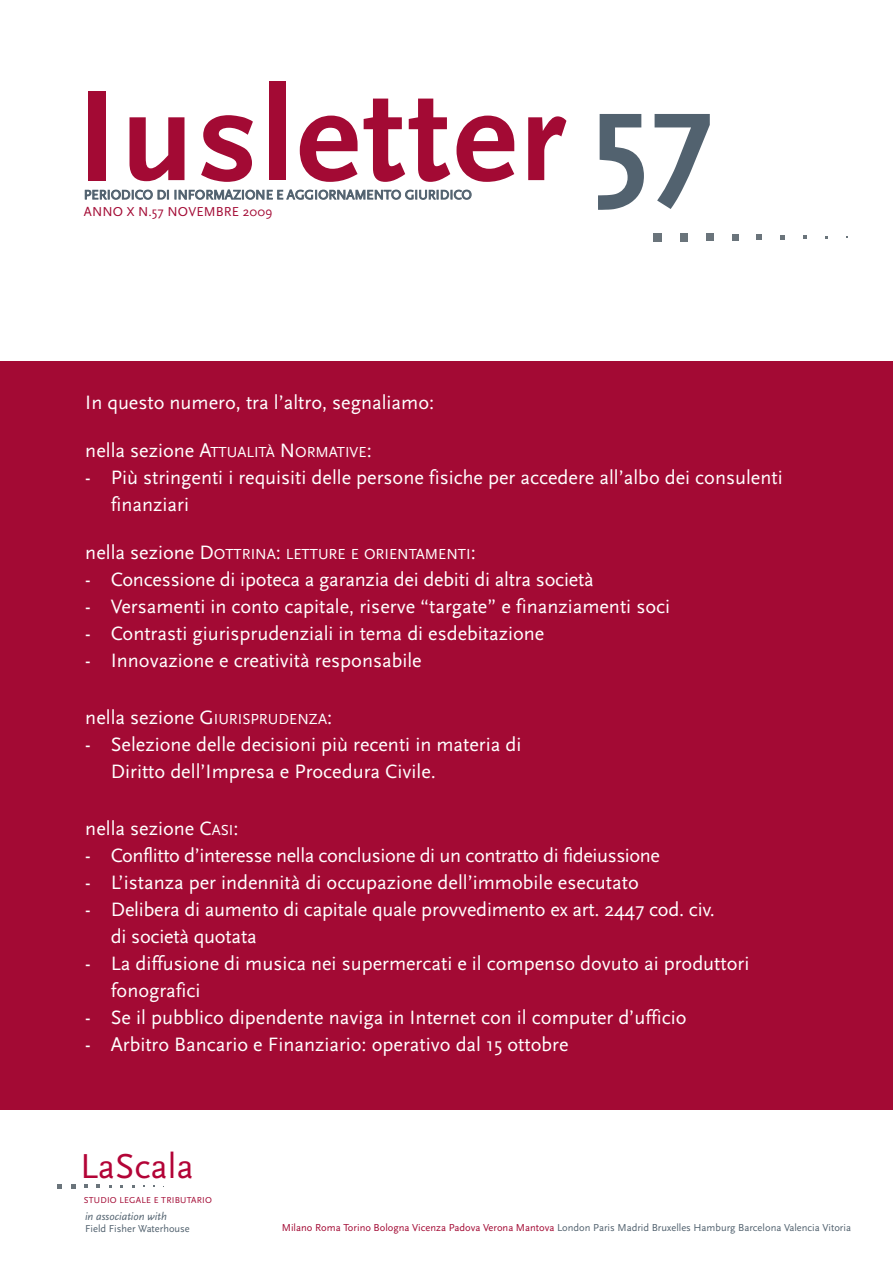
<style>
.page{position:relative;width:893px;height:1263px;background:#fff}
.page>*{position:absolute;margin:0;border:0;box-sizing:border-box;transform-origin:0 0}
.t1{font:700 135px "Scala Sans";letter-spacing:.025em;color:#a30a34}
.t2{font:36.15px "Scala Sans";color:#b30437}
.t3{font:20.25px/27px "Scala Sans";color:#fff}
.t4{font:20.25px "Scala Sans";letter-spacing:-.02em;color:#fff}
.t5{font:15.15px "Scala Sans";color:#fff}
.t6{font:13.5px "Scala Sans";color:#52626f}
.t7{font:13.5px "Scala Sans Caps";letter-spacing:.01em;color:#a30a34}
.t8{font:italic 11.25px "Scala Sans";color:#52626f}
.t9{font:10.5px "Scala Sans";color:#52626f}
.t10{font:italic 9.3px "Scala Sans";color:#6a747b}
.t11{font:9.15px "Scala Sans";color:#6a747b}
.t12{font:9px "Scala Sans Caps";letter-spacing:.025em;color:#a30a34}
.t13{font:7.8px "Scala Sans Caps";letter-spacing:.005em;color:#b30437}
.s1{color:#52626f}
.s2{font-size:20.25px}
.s3{font-size:15.15px}
.s4{color:#a30a34}
</style>
<div class="page">
<div style="left:0;top:361px;width:893px;height:749px;background:#a30a34"></div>
<div style="left:653px;top:233px;width:9px;height:8px;background:#6a747b"></div>
<div style="left:680px;top:233px;width:8px;height:8px;background:#6a747b"></div>
<div style="left:707px;top:233px;width:7px;height:8px;background:#6a747b"></div>
<svg style="left:732px;top:234px;width:6px;height:6px"></svg>
<svg style="left:756px;top:234px;width:6px;height:6px"></svg>
<svg style="left:780px;top:235px;width:4px;height:4px"></svg>
<svg style="left:803px;top:235px;width:3px;height:4px"></svg>
<svg style="left:57px;top:1184px;width:5px;height:5px"></svg>
<svg style="left:71px;top:1184px;width:4px;height:4px"></svg>
<svg style="left:84px;top:1184px;width:4px;height:4px"></svg>
<svg style="left:97px;top:1184px;width:3px;height:4px"></svg>
<h1 class="t1" style="left:77px;top:60px;width:833px">Iusletter <span class="s1">57</span><sub>LaScala</sub></h1>
<p class="t6" style="left:84px;top:187px;width:389px">PERIODICO DI INFORMAZIONE E AGGIORNAMENTO GIURIDICO</p>
<p class="t7" style="left:84px;top:205px;width:190px">ANNO X N.57 NOVEMBRE 2009</p>
<p class="t3" style="left:85px;top:389px;width:350px">In questo numero, tra l’altro, segnaliamo:</p>
<p class="t5" style="left:85px;top:444px;width:288px"><span class="s2">nella sezione A</span>TTUALITÀ <span class="s2">N</span>ORMATIVE<span class="s2">:</span></p>
<p class="t3" style="left:111px;top:464px;width:673px;text-indent:-26px">- Più stringenti i requisiti delle persone fisiche per accedere all’albo dei consulenti finanziari</p>
<p class="t5" style="left:85px;top:546px;width:392px"><span class="s2">nella sezione D</span>OTTRINA<span class="s2">:</span> LETTURE E ORIENTAMENTI<span class="s2">:</span></p>
<p class="t3" style="left:85px;top:566px;width:510px">- Concessione di ipoteca a garanzia dei debiti di altra società</p>
<p class="t3" style="left:85px;top:593px;width:586px">- Versamenti in conto capitale, riserve “targate” e finanziamenti soci</p>
<p class="t3" style="left:85px;top:620px;width:461px">- Contrasti giurisprudenziali in tema di esdebitazione</p>
<p class="t3" style="left:85px;top:647px;width:338px">- Innovazione e creatività responsabile</p>
<p class="t3" style="left:85px;top:704px;width:248px">nella sezione G<span class="s3">IURISPRUDENZA</span>:</p>
<p class="t3" style="left:111px;top:731px;width:412px;text-indent:-26px">- Selezione delle decisioni più recenti in materia di<br>Diritto dell’Impresa e Procedura Civile.</p>
<p class="t3" style="left:85px;top:815px;width:155px">nella sezione C<span class="s3">ASI</span>:</p>
<p class="t4" style="left:85px;top:844px;width:576px">- Conflitto d’interesse nella conclusione di un contratto di fideiussione</p>
<p class="t3" style="left:85px;top:869px;width:555px">- L’istanza per indennità di occupazione dell’immobile esecutato</p>
<p class="t3" style="left:111px;top:896px;width:605px;text-indent:-26px">- Delibera di aumento di capitale quale provvedimento ex art. 2447 cod. civ. di società quotata</p>
<p class="t3" style="left:111px;top:950px;width:640px;text-indent:-26px">- La diffusione di musica nei supermercati e il compenso dovuto ai produttori fonografici</p>
<p class="t3" style="left:85px;top:1004px;width:603px">- Se il pubblico dipendente naviga in Internet con il computer d’ufficio</p>
<p class="t3" style="left:85px;top:1031px;width:485px">- Arbitro Bancario e Finanziario: operativo dal 15 ottobre</p>
<h2 class="t2" style="left:80px;top:1144px;width:115px">LaScala</h2>
<p class="t13" style="left:84px;top:1201px;width:109px">STUDIO LEGALE E TRIBUTARIO</p>
<p class="t10" style="left:84px;top:1216px;width:69px">in association with</p>
<p class="t11" style="left:84px;top:1226px;width:93px">Field Fisher Waterhouse</p>
<p class="t9" style="left:282px;top:1221px;width:571px"><span class="s4">Milano Roma Torino Bologna Vicenza Padova Verona Mantova</span> London Paris Madrid Bruxelles Hamburg Barcelona Valencia Vitoria</p>
<p class="t12" style="left:84px;top:1195px;width:130px">STUDIO LEGALE E TRIBUTARIO</p>
<p class="t8" style="left:85px;top:1210px;width:83px">in association with</p>
<p class="t9" style="left:85px;top:1223px;width:106px">Field Fisher Waterhouse</p>
</div>
